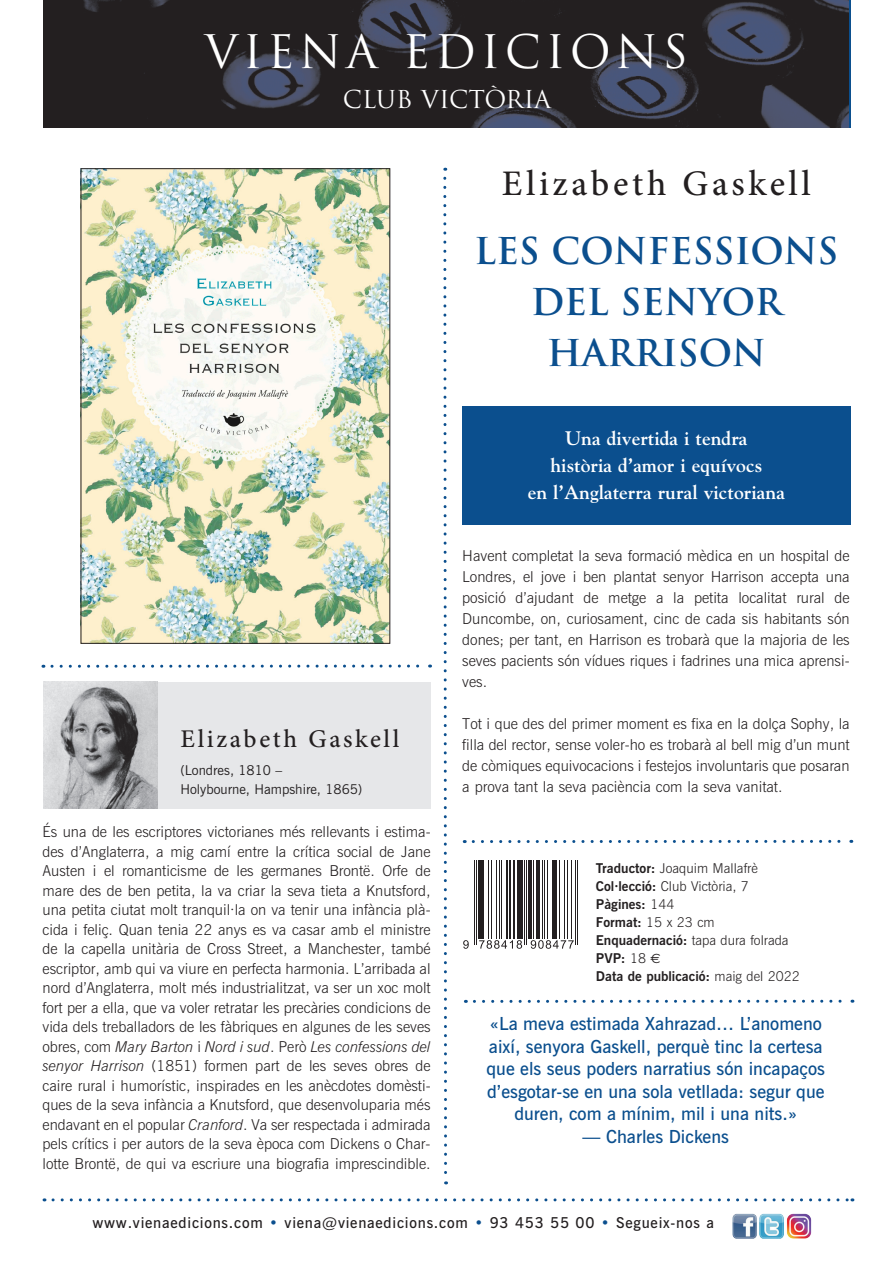
<style>
.page{position:relative;width:893px;height:1263px;background:#fff}
.page>*{position:absolute;margin:0;border:0;box-sizing:border-box;transform-origin:0 0}
.t1{font:45px "Trajan Pro";letter-spacing:.1em;color:#fff}
.t2{font:700 36px/51px "Trajan Pro";color:#0b4f8e;text-align:center}
.t3{font:500 36px "Minion Pro";letter-spacing:.1em;color:#231f20}
.t4{font:500 25.5px "Minion Pro";letter-spacing:.1em;color:#231f20}
.t5{font:24px "Trajan Pro";letter-spacing:-.005em;color:#fff}
.t6{font:700 19.5px "Goudy Std";color:#fff}
.t7{font:600 18px/22.5px "News Gothic BT";color:#0b4f8e;text-align:center}
.t8{font:300 15px/19.5px "News Gothic BT";color:#231f20;text-align:justify}
.t9{font:600 15px "News Gothic BT";letter-spacing:.05em;color:#231f20}
.t10{font:300 13.5px "News Gothic BT";color:#231f20}
.t11{font:700 13.5px "News Gothic BT";color:#231f20}
.t12{font:13.5px/19.5px "News Gothic BT";color:#231f20}
.s1{font-style:italic}
.s2{font-weight:700}
.s3{font-weight:300}
.s4{font-family:"Euro Sans";font-weight:400}
.s5{color:#0b4f8e}
</style>
<div class="page">
<img style="left:83px;top:170px;width:305px;height:472px">
<div style="left:81px;top:168px;width:309px;height:476px;border:1px solid #231f20"></div>
<svg style="left:443px;top:168px;width:5px;height:1016px"></svg>
<svg style="left:473px;top:840px;width:379px;height:3px"></svg>
<svg style="left:474px;top:1000px;width:379px;height:3px"></svg>
<svg style="left:52px;top:664px;width:379px;height:4px"></svg>
<div style="left:462px;top:406px;width:388px;height:118px;background:#0b4f8e"></div>
<img style="left:44px;top:0;width:804px;height:128px">
<svg style="left:53px;top:1198px;width:800px;height:3px"></svg>
<svg style="left:479px;top:940px;width:43px;height:9px"></svg>
<svg style="left:531px;top:940px;width:43px;height:9px"></svg>
<svg style="left:463px;top:940px;width:6px;height:9px"></svg>
<hr style="left:474px;top:860px;width:1px;height:85px;background:#231f20">
<hr style="left:476px;top:860px;width:1px;height:85px;background:#231f20">
<hr style="left:478px;top:860px;width:3px;height:79px;background:#231f20">
<hr style="left:482px;top:860px;width:2px;height:79px;background:#231f20">
<hr style="left:488px;top:860px;width:1px;height:79px;background:#231f20">
<hr style="left:491px;top:860px;width:1px;height:79px;background:#231f20">
<hr style="left:496px;top:860px;width:1px;height:79px;background:#231f20">
<hr style="left:499px;top:860px;width:1px;height:79px;background:#231f20">
<hr style="left:501px;top:860px;width:1px;height:79px;background:#231f20">
<hr style="left:506px;top:860px;width:1px;height:79px;background:#231f20">
<hr style="left:509px;top:860px;width:2px;height:79px;background:#231f20">
<hr style="left:513px;top:860px;width:2px;height:79px;background:#231f20">
<hr style="left:516px;top:860px;width:2px;height:79px;background:#231f20">
<hr style="left:520px;top:860px;width:3px;height:79px;background:#231f20">
<hr style="left:524px;top:860px;width:1px;height:85px;background:#231f20">
<hr style="left:526px;top:860px;width:1px;height:85px;background:#231f20">
<hr style="left:529px;top:860px;width:3px;height:79px;background:#231f20">
<hr style="left:533px;top:860px;width:1px;height:79px;background:#231f20">
<hr style="left:536px;top:860px;width:3px;height:79px;background:#231f20">
<hr style="left:542px;top:860px;width:1px;height:79px;background:#231f20">
<hr style="left:544px;top:860px;width:1px;height:79px;background:#231f20">
<hr style="left:547px;top:860px;width:1px;height:79px;background:#231f20">
<hr style="left:552px;top:860px;width:1px;height:79px;background:#231f20">
<hr style="left:554px;top:860px;width:3px;height:79px;background:#231f20">
<hr style="left:559px;top:860px;width:1px;height:79px;background:#231f20">
<hr style="left:564px;top:860px;width:1px;height:79px;background:#231f20">
<hr style="left:567px;top:860px;width:1px;height:79px;background:#231f20">
<hr style="left:571px;top:860px;width:1px;height:79px;background:#231f20">
<hr style="left:575px;top:860px;width:1px;height:85px;background:#231f20">
<hr style="left:577px;top:860px;width:1px;height:85px;background:#231f20">
<img style="left:732px;top:1213px;width:80px;height:26px">
<div style="left:43px;top:682px;width:388px;height:126px;background:#e6e7e9"></div>
<img style="left:43px;top:682px;width:114px;height:126px">
<p class="t1" style="left:205px;top:23px;width:485px">VIENA EDICIONS</p>
<p class="t5" style="left:343px;top:84px;width:210px">CLUB VICTÒRIA</p>
<p class="t3" style="left:502px;top:160px;width:310px">Elizabeth Gaskell</p>
<p class="t2" style="left:474px;top:226px;width:366px">LES CONFESSIONS<br>DEL SENYOR<br>HARRISON</p>
<p class="t4" style="left:180px;top:721px;width:220px">Elizabeth Gaskell</p>
<p class="t12" style="left:180px;top:760px;width:183px">(Londres, 1810 –<br>Holybourne, Hampshire, 1865)</p>
<p class="t8" style="left:43px;top:822px;width:390px">És una de les escriptores victorianes més rellevants i estima&shy;des d’Anglaterra, a mig camí entre la crítica social de Jane Austen i el romanticisme de les germanes Brontë. Orfe de mare des de ben petita, la va criar la seva tieta a Knutsford, una petita ciutat molt tranquil·la on va tenir una infància plà&shy;cida i feliç. Quan tenia 22 anys es va casar amb el ministre de la capella unitària de Cross Street, a Manchester, també escriptor, amb qui va viure en perfecta harmonia. L’arribada al nord d’Anglaterra, molt més industrialitzat, va ser un xoc molt fort per a ella, que va voler retratar les precàries condicions de vida dels treballadors de les fàbriques en algunes de les seves obres, com <span class="s1">Mary Barton</span> i <span class="s1">Nord i sud</span>. Però <span class="s1">Les confessions del senyor Harrison</span> (1851) formen part de les seves obres de caire rural i humorístic, inspirades en les anècdotes domèsti&shy;ques de la seva infància a Knutsford, que desenvoluparia més endavant en el popular <span class="s1">Cranford</span>. Va ser respectada i admirada pels crítics i per autors de la seva època com Dickens o Char&shy;lotte Brontë, de qui va escriure una biografia imprescindible.</p>
<p class="t6" style="left:565px;top:427px;width:184px">Una divertida i tendra</p>
<p class="t6" style="left:550px;top:454px;width:213px">història d’amor i equívocs</p>
<p class="t6" style="left:528px;top:481px;width:259px">en l’Anglaterra rural victoriana</p>
<p class="t8" style="left:462px;top:545px;width:389px;line-height:21px">Havent completat la seva formació mèdica en un hospital de Londres, el jove i ben plantat senyor Harrison accepta una posició d’ajudant de metge a la petita localitat rural de Duncombe, on, curiosament, cinc de cada sis habitants són dones; per tant, en Harrison es trobarà que la majoria de les seves pacients són vídues riques i fadrines una mica aprensi&shy;ves.</p>
<p class="t8" style="left:462px;top:713px;width:389px;line-height:21px">Tot i que des del primer moment es fixa en la dolça Sophy, la filla del rector, sense voler-ho es trobarà al bell mig d’un munt de còmiques equivocacions i festejos involuntaris que posaran a prova tant la seva paciència com la seva vanitat.</p>
<p class="t10" style="left:596px;top:860px;width:164px"><span class="s2">Traductor:</span> Joaquim Mallafrè</p>
<p class="t10" style="left:596px;top:878px;width:155px"><span class="s2">Col·lecció:</span> Club Victòria, 7</p>
<p class="t11" style="left:596px;top:896px;width:80px">Pàgines: <span class="s3">144</span></p>
<p class="t11" style="left:596px;top:914px;width:120px">Format: <span class="s3">15 x 23 cm</span></p>
<p class="t10" style="left:596px;top:932px;width:194px"><span class="s2">Enquadernació:</span> tapa dura folrada</p>
<p class="t11" style="left:596px;top:950px;width:66px">PVP: <span class="s3">18</span> <span class="s4">€</span></p>
<p class="t11" style="left:596px;top:968px;width:205px">Data de publicació: <span class="s3">maig del 2022</span></p>
<p class="t7" style="left:487px;top:1012px;width:340px">«La meva estimada Xahrazad… L’anomeno així, senyora Gaskell, perquè tinc la certesa que els seus poders narratius són incapaços d’esgotar-se en una sola vetllada: segur que duren, com a mínim, mil i una nits.»</p>
<p class="t7" style="left:583px;top:1125px;width:148px">— Charles Dickens</p>
<p class="t9" style="left:92px;top:1213px;width:623px">www.vienaedicions.com <span class="s5">•</span> viena@vienaedicions.com <span class="s5">•</span> 93 453 55 00 <span class="s5">•</span> Segueix-nos a</p>
</div>
